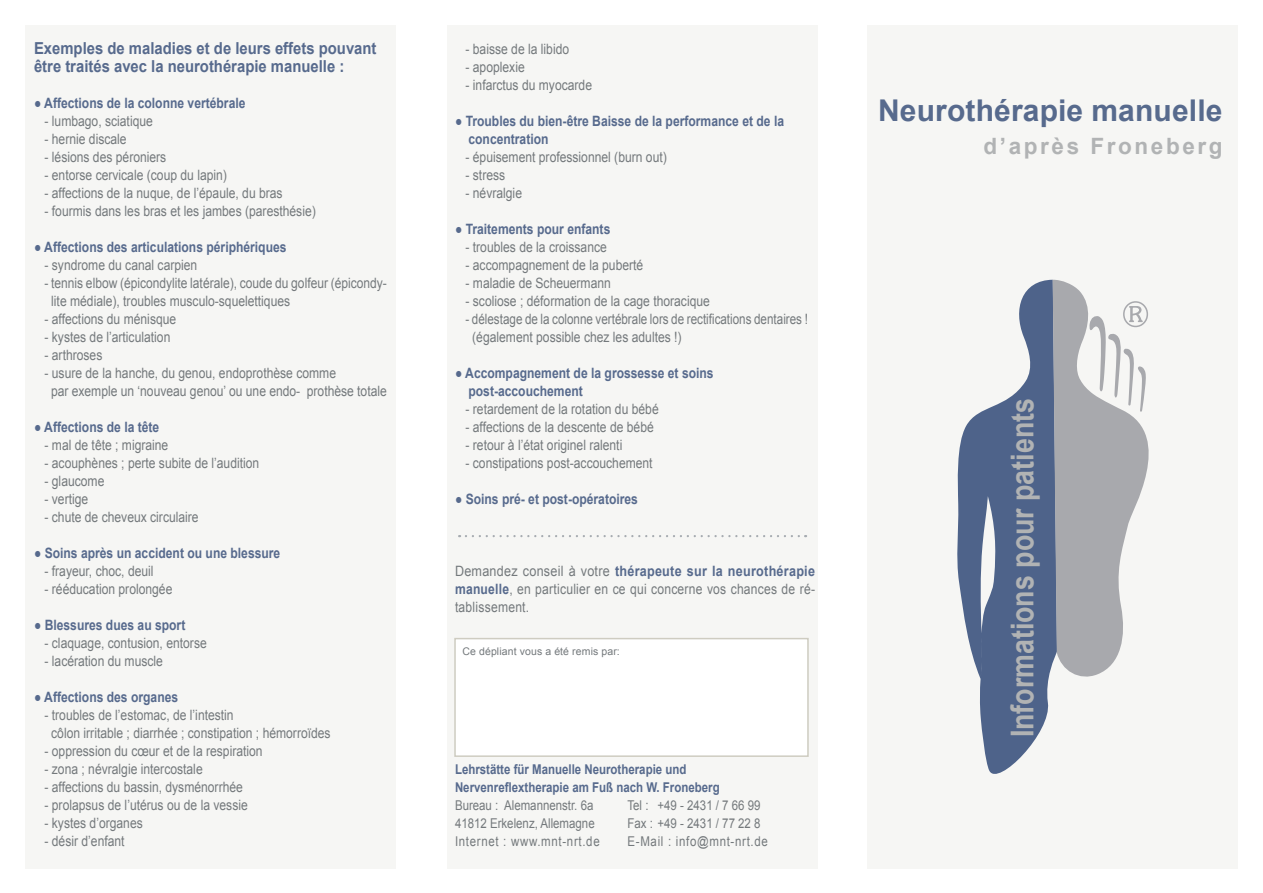
<style>
.page{position:relative;width:1263px;height:893px;background:#fff}
.page>*{position:absolute;margin:0;border:0;box-sizing:border-box;transform-origin:0 0}
.t1{font:700 31.5px "Arial";color:#b1b3b4;scale:.85 1}
.Titel{font:700 30px "Arial";letter-spacing:.005em;color:#576a8d}
.Titel-2{font:700 22.5px "Arial";letter-spacing:.115em;color:#b1b3b4}
.Überschrift_blau_kle{font:700 16.5px/18px "Arial";color:#576a8d;scale:.9 1}
.aufzählung{font:14.25px "Arial";color:#74797c;scale:.85 1}
.t2{font:700 14.25px "Arial";color:#576a8d;scale:.85 1}
.aufzählung-2{font:14.25px/18px "Arial";color:#74797c;text-align:justify;scale:.88 1}
.aufzählung-3{font:14.25px "Arial";color:#74797c;scale:.82 1}
.aufzählung-4{font:14.25px "Arial";color:#74797c;scale:.84 1}
.t3{font:13.5px "Arial";color:#74797c;scale:.85 1}
.t4{font:700 13.5px "Arial";color:#576a8d;scale:.85 1}
.t5{font:13.5px "Arial";letter-spacing:.06em;color:#74797c;scale:.85 1}
.standard_Text{font:10.5px "Arial";letter-spacing:.01em;color:#74797c}
.s1{font-weight:700;color:#576a8d}
</style>
<div class="page">
<div style="left:25px;top:25px;width:370px;height:844px;background:#f6f6f4"></div>
<div style="left:447px;top:25px;width:371px;height:844px;background:#f6f6f4"></div>
<div style="left:867px;top:25px;width:371px;height:844px;background:#f6f6f4"></div>
<svg style="left:957px;top:280px;width:96px;height:494px;fill:#4e638a"></svg>
<svg style="left:1053px;top:280px;width:96px;height:397px;fill:#a8a9ad"></svg>
<svg style="left:1089px;top:301px;width:59px;height:111px"></svg>
<svg style="left:466px;top:535px;width:340px;height:2px"></svg>
<div style="left:454px;top:638px;width:355px;height:119px;background:#fff;border:2px solid #ceccc1"></div>
<p class="Überschrift_blau_kle" style="left:34px;top:40px;width:382px">Exemples de maladies et de leurs effets pouvant être traités avec la neurothérapie manuelle :</p>
<p class="t2" style="left:34px;top:94px;width:250px">● Affections de la colonne vertébrale</p>
<p class="aufzählung" style="left:45px;top:112px;width:129px">- lumbago, sciatique</p>
<p class="aufzählung" style="left:45px;top:130px;width:98px">- hernie discale</p>
<p class="aufzählung" style="left:45px;top:148px;width:145px">- lésions des péroniers</p>
<p class="aufzählung" style="left:45px;top:166px;width:216px">- entorse cervicale (coup du lapin)</p>
<p class="aufzählung" style="left:45px;top:184px;width:282px">- affections de la nuque, de l’épaule, du bras</p>
<p class="aufzählung" style="left:45px;top:202px;width:321px">- fourmis dans les bras et les jambes (paresthésie)</p>
<p class="t2" style="left:34px;top:238px;width:299px">● Affections des articulations périphériques</p>
<p class="aufzählung" style="left:45px;top:256px;width:181px">- syndrome du canal carpien</p>
<p class="aufzählung-4" style="left:45px;top:274px;width:409px">- tennis elbow (épicondylite latérale), coude du golfeur (épicondy-</p>
<p class="aufzählung" style="left:51px;top:292px;width:283px">lite médiale), troubles musculo-squelettiques</p>
<p class="aufzählung" style="left:45px;top:310px;width:156px">- affections du ménisque</p>
<p class="aufzählung" style="left:45px;top:328px;width:150px">- kystes de l’articulation</p>
<p class="aufzählung" style="left:45px;top:346px;width:70px">- arthroses</p>
<p class="aufzählung" style="left:45px;top:364px;width:344px">- usure de la hanche, du genou, endoprothèse comme</p>
<p class="aufzählung" style="left:51px;top:382px;width:397px">par exemple un ‘nouveau genou’ ou une endo- prothèse totale</p>
<p class="t2" style="left:34px;top:418px;width:149px">● Affections de la tête</p>
<p class="aufzählung" style="left:45px;top:436px;width:147px">- mal de tête ; migraine</p>
<p class="aufzählung" style="left:45px;top:454px;width:254px">- acouphènes ; perte subite de l’audition</p>
<p class="aufzählung" style="left:45px;top:472px;width:72px">- glaucome</p>
<p class="aufzählung" style="left:45px;top:490px;width:53px">- vertige</p>
<p class="aufzählung" style="left:45px;top:508px;width:183px">- chute de cheveux circulaire</p>
<p class="t2" style="left:34px;top:544px;width:291px">● Soins après un accident ou une blessure</p>
<p class="aufzählung" style="left:45px;top:562px;width:130px">- frayeur, choc, deuil</p>
<p class="aufzählung" style="left:45px;top:580px;width:152px">- rééducation prolongée</p>
<p class="t2" style="left:34px;top:616px;width:180px">● Blessures dues au sport</p>
<p class="aufzählung" style="left:45px;top:634px;width:192px">- claquage, contusion, entorse</p>
<p class="aufzählung" style="left:45px;top:652px;width:141px">- lacération du muscle</p>
<p class="t2" style="left:34px;top:688px;width:171px">● Affections des organes</p>
<p class="aufzählung" style="left:45px;top:706px;width:224px">- troubles de l’estomac, de l’intestin</p>
<p class="aufzählung" style="left:51px;top:724px;width:330px">côlon irritable ; diarrhée ; constipation ; hémorroïdes</p>
<p class="aufzählung" style="left:45px;top:742px;width:258px">- oppression du cœur et de la respiration</p>
<p class="aufzählung" style="left:45px;top:760px;width:188px">- zona ; névralgie intercostale</p>
<p class="aufzählung" style="left:45px;top:778px;width:235px">- affections du bassin, dysménorrhée</p>
<p class="aufzählung" style="left:45px;top:796px;width:241px">- prolapsus de l’utérus ou de la vessie</p>
<p class="aufzählung" style="left:45px;top:814px;width:117px">- kystes d’organes</p>
<p class="aufzählung" style="left:45px;top:832px;width:96px">- désir d’enfant</p>
<p class="aufzählung" style="left:465px;top:40px;width:123px">- baisse de la libido</p>
<p class="aufzählung" style="left:465px;top:58px;width:71px">- apoplexie</p>
<p class="aufzählung" style="left:465px;top:76px;width:150px">- infarctus du myocarde</p>
<p class="t2" style="left:455px;top:112px;width:389px">● Troubles du bien-être Baisse de la performance et de la</p>
<p class="t2" style="left:468px;top:130px;width:96px">concentration</p>
<p class="aufzählung" style="left:465px;top:148px;width:238px">- épuisement professionnel (burn out)</p>
<p class="aufzählung" style="left:465px;top:166px;width:48px">- stress</p>
<p class="aufzählung" style="left:465px;top:184px;width:68px">- névralgie</p>
<p class="t2" style="left:455px;top:220px;width:184px">● Traitements pour enfants</p>
<p class="aufzählung" style="left:465px;top:238px;width:168px">- troubles de la croissance</p>
<p class="aufzählung" style="left:465px;top:256px;width:211px">- accompagnement de la puberté</p>
<p class="aufzählung" style="left:465px;top:274px;width:173px">- maladie de Scheuermann</p>
<p class="aufzählung" style="left:465px;top:292px;width:289px">- scoliose ; déformation de la cage thoracique</p>
<p class="aufzählung-3" style="left:465px;top:310px;width:419px">- délestage de la colonne vertébrale lors de rectifications dentaires !</p>
<p class="aufzählung" style="left:472px;top:328px;width:248px">(également possible chez les adultes !)</p>
<p class="t2" style="left:455px;top:364px;width:306px">● Accompagnement de la grossesse et soins</p>
<p class="t2" style="left:468px;top:382px;width:136px">post-accouchement</p>
<p class="aufzählung" style="left:465px;top:400px;width:229px">- retardement de la rotation du bébé</p>
<p class="aufzählung" style="left:465px;top:418px;width:223px">- affections de la descente de bébé</p>
<p class="aufzählung" style="left:465px;top:436px;width:186px">- retour à l’état originel ralenti</p>
<p class="aufzählung" style="left:465px;top:454px;width:222px">- constipations post-accouchement</p>
<p class="t2" style="left:455px;top:490px;width:217px">● Soins pré- et post-opératoires</p>
<p class="aufzählung-2" style="left:455px;top:562px;width:411px">Demandez conseil à votre <span class="s1">thérapeute sur la neurothérapie manuelle</span>, en particulier en ce qui concerne vos chances de ré&shy;tablissement.</p>
<p class="standard_Text" style="left:462px;top:644px;width:159px">Ce dépliant vous a été remis par:</p>
<p class="t4" style="left:455px;top:760px;width:274px">Lehrstätte für Manuelle Neurotherapie und</p>
<p class="t4" style="left:455px;top:778px;width:313px">Nervenreflextherapie am Fuß nach W. Froneberg</p>
<p class="t3" style="left:455px;top:796px;width:164px">Bureau : Alemannenstr. 6a</p>
<p class="t3" style="left:627px;top:796px;width:158px">Tel : +49 - 2431 / 7 66 99</p>
<p class="t3" style="left:455px;top:814px;width:166px">41812 Erkelenz, Allemagne</p>
<p class="t3" style="left:627px;top:814px;width:158px">Fax : +49 - 2431 / 77 22 8</p>
<p class="t5" style="left:455px;top:832px;width:172px">Internet : www.mnt-nrt.de</p>
<p class="t5" style="left:627px;top:832px;width:167px">E-Mail : info@mnt-nrt.de</p>
<p class="Titel" style="left:878px;top:91px;width:346px">Neurothérapie manuelle</p>
<p class="Titel-2" style="left:983px;top:132px;width:240px">d’après Froneberg</p>
<p class="t1" style="left:1002px;top:737px;width:401px;rotate:-90deg">Informations pour patients</p>
</div>
